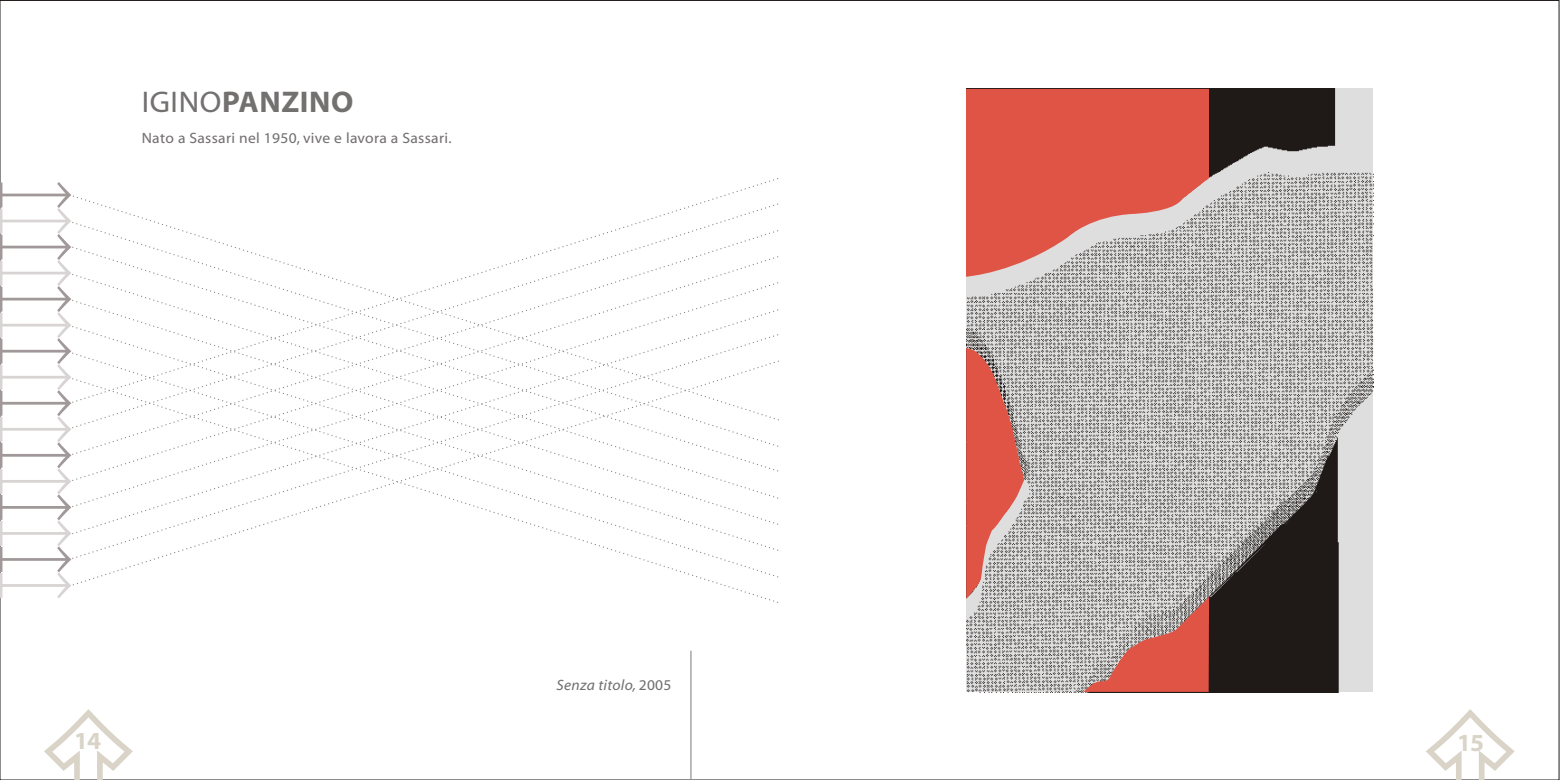
<style>
.page{position:relative;width:1560px;height:780px;background:#fff}
.page>*{position:absolute;margin:0;border:0;box-sizing:border-box;transform-origin:0 0}
.t1{font:700 30px "Myriad Web";letter-spacing:.02em;color:#737070}
.t2{font:700 24.62px "Myriad Web";color:#d9d4c7}
.t3{font:15px "Myriad Web";letter-spacing:.02em;color:#737070}
.t4{font:italic 15px "Myriad Web";letter-spacing:.02em;color:#737070}
.s1{font-weight:400}
.s2{font-style:normal}
</style>
<div class="page">
<svg style="left:0;top:182px;width:71px;height:416px"></svg>
<svg style="left:44px;top:709px;width:89px;height:71px"></svg>
<svg style="left:1426px;top:709px;width:89px;height:71px"></svg>
<svg style="left:71px;top:178px;width:708px;height:155px"></svg>
<svg style="left:71px;top:333px;width:708px;height:227px"></svg>
<hr style="left:690px;top:651px;width:2px;height:129px;background:#969494">
<img style="left:966px;top:89px;width:407px;height:603px">
<svg style="left:966px;top:89px;width:243px;height:188px;background:#da6f63"></svg>
<hr style="left:1209px;top:90px;width:2px;height:86px;background:#1f1a17">
<svg style="left:966px;top:348px;width:58px;height:251px;background:#ce7c73"></svg>
<svg style="left:1083px;top:456px;width:246px;height:236px;background:#887875"></svg>
<h1 class="t1" style="left:142px;top:90px;width:213px"><span class="s1">IGINO</span>PANZINO</h1>
<p class="t3" style="left:142px;top:132px;width:311px">Nato a Sassari nel 1950, vive e lavora a Sassari.</p>
<p class="t4" style="left:557px;top:679px;width:116px">Senza titolo, <span class="s2">2005</span></p>
<h2 class="t2" style="left:74px;top:731px;width:28px">14</h2>
<h2 class="t2" style="left:1457px;top:733px;width:28px">15</h2>
</div>
